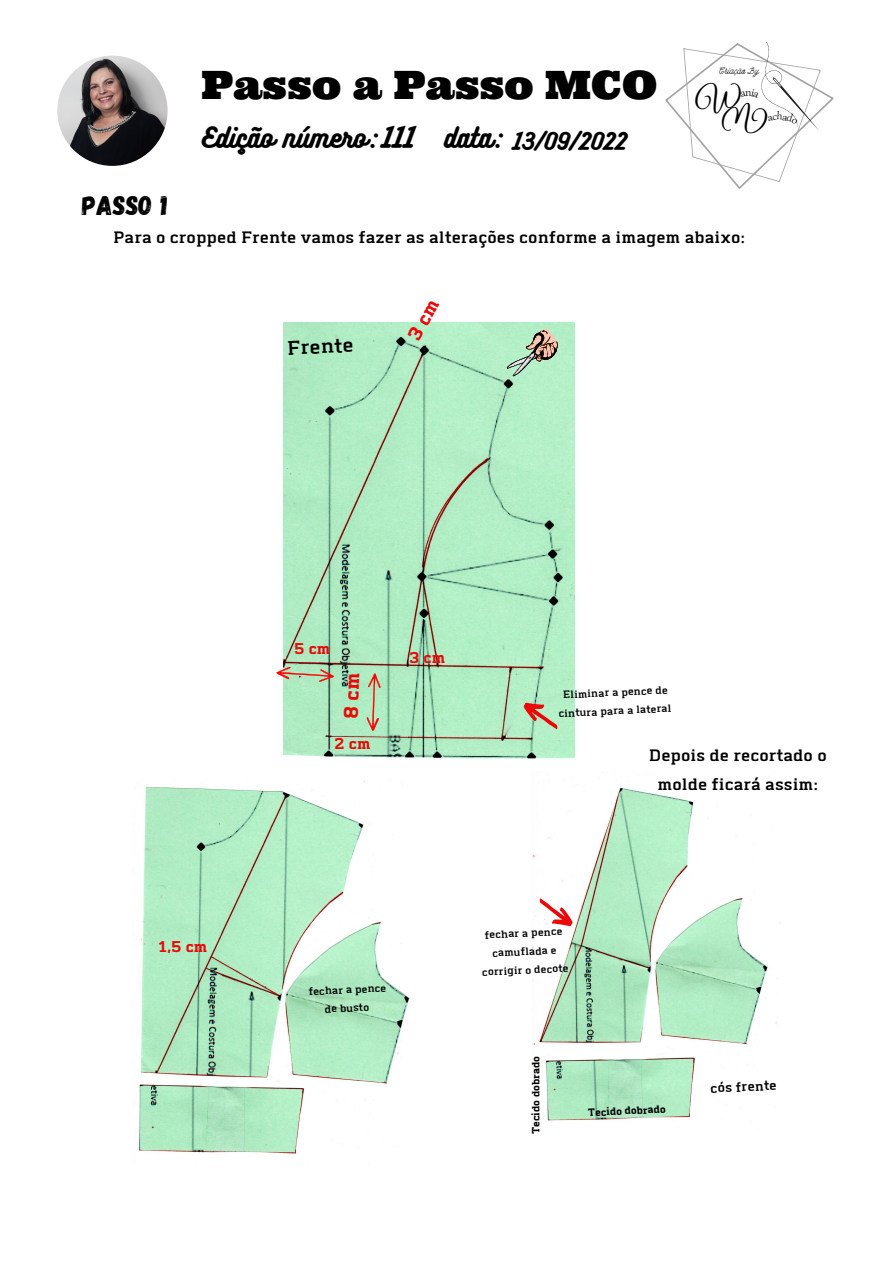
<style>
.page{position:relative;width:893px;height:1264px;background:#fff}
.page>*{position:absolute;margin:0;border:0;box-sizing:border-box;transform-origin:0 0}
.t1{font:39px "Ultra";color:#000}
.t2{font:27px "Gagalin";color:#000}
.t3{font:25.2px "Abula";color:#000}
.t4{font:25.05px "Bukhari Script";color:#000}
.t5{font:21px/29.2px "Abula";color:#000;text-align:center}
.t6{font:700 19.8px "Abula";color:#eb0808}
.t7{font:16.8px "Abula";color:#000}
.t8{font:13.35px/18.5px "Abula";color:#000;text-align:center}
.t9{font:700 13.35px "Abula";color:#000}
.t10{font:9.45px "Badhorse Script";color:#000}
.s1{font-size:25.35px}
.s2{font-size:21px}
</style>
<div class="page">
<img style="left:57px;top:56px;width:110px;height:110px;border-radius:50%">
<img style="left:283px;top:322px;width:291px;height:437px">
<svg style="left:366px;top:673px;width:15px;height:58px"></svg>
<svg style="left:501px;top:325px;width:63px;height:58px"></svg>
<img style="left:135px;top:781px;width:275px;height:373px">
<img style="left:532px;top:784px;width:248px;height:337px">
<svg style="left:532px;top:892px;width:44px;height:42px"></svg>
<svg style="left:276px;top:666px;width:58px;height:17px"></svg>
<svg style="left:520px;top:694px;width:44px;height:41px"></svg>
<svg style="left:665px;top:42px;width:168px;height:147px"></svg>
<svg style="left:343px;top:673px;width:16px;height:44px"></svg>
<svg style="left:407px;top:322px;width:32px;height:19px"></svg>
<p class="t2" style="left:82px;top:188px;width:87px">PASSO 1</p>
<h1 class="t1" style="left:201px;top:60px;width:457px">Passo a Passo MCO</h1>
<p class="t4" style="left:202px;top:121px;width:426px">Edição número: <span class="s1">111</span> data: <span class="s2">13/09/2022</span></p>
<p class="t10" style="left:717px;top:64px;width:42px">Criação By</p>
<p class="t5" style="left:113px;top:223px;width:633px">Para o cropped Frente vamos fazer as alterações conforme a imagem abaixo:</p>
<p class="t3" style="left:286px;top:336px;width:68px;rotate:-3deg">Frente</p>
<p class="t6" style="left:158px;top:932px;width:51px">1,5 cm</p>
<p class="t6" style="left:294px;top:634px;width:37px">5cm</p>
<p class="t6" style="left:334px;top:729px;width:37px">2cm</p>
<p class="t6" style="left:409px;top:643px;width:37px">3cm</p>
<p class="t8" style="left:557px;top:686px;width:114px;rotate:-3deg">Eliminar a pence de cintura para a lateral</p>
<p class="t5" style="left:649px;top:741px;width:179px">Depois de recortado o molde ficará assim:</p>
<p class="t8" style="left:308px;top:982px;width:79px;rotate:-3deg">fechar a pence de busto</p>
<p class="t8" style="left:479px;top:926px;width:88px;rotate:-3deg">fechar a pence camuflada e corrigir o decote</p>
<p class="t9" style="left:526px;top:1134px;width:79px;rotate:-90deg">Tecido dobrado</p>
<p class="t9" style="left:587px;top:1103px;width:79px;rotate:-3deg">Tecido dobrado</p>
<p class="t7" style="left:710px;top:1080px;width:68px;rotate:-3deg">cós frente</p>
</div>
